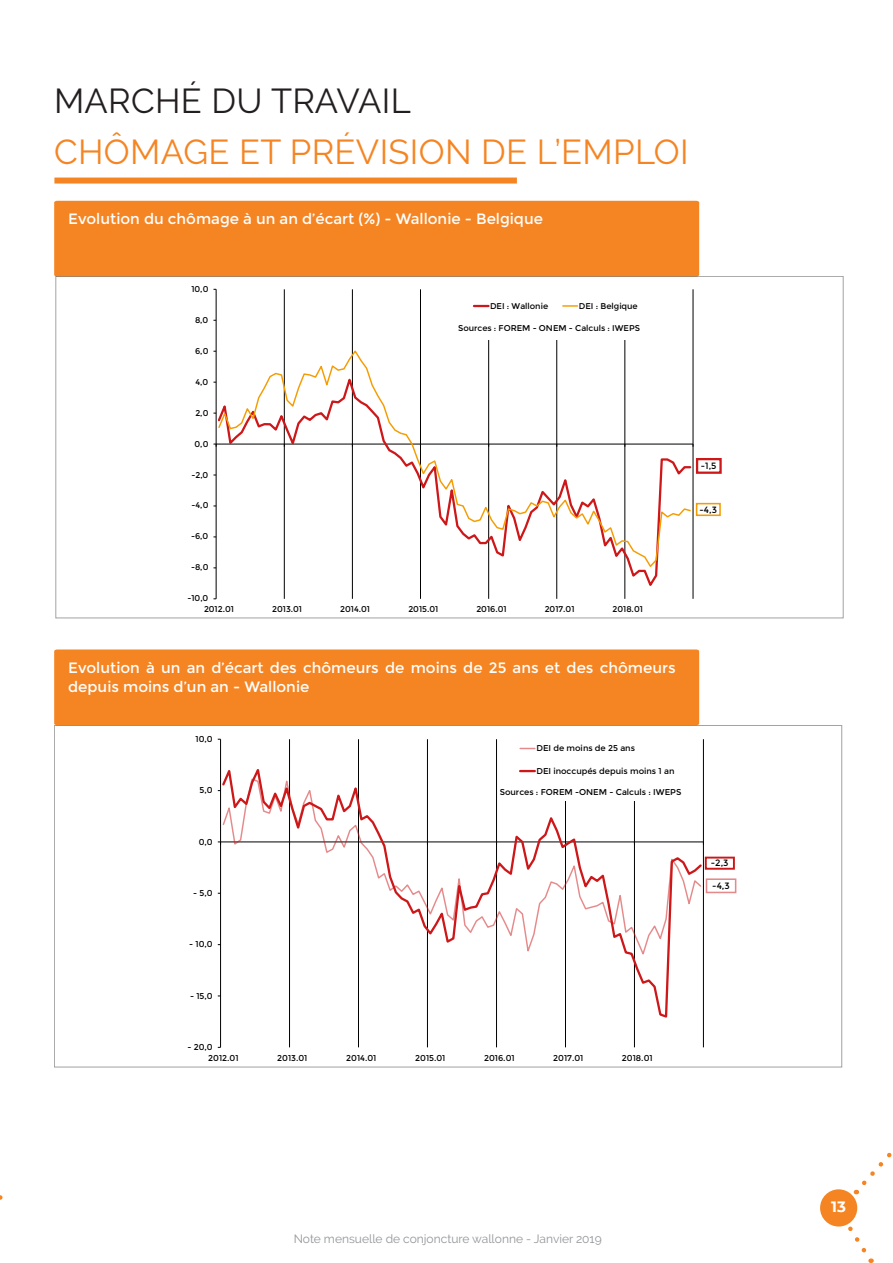
<style>
.page{position:relative;width:893px;height:1263px;background:#fff}
.page>*{position:absolute;margin:0;border:0;box-sizing:border-box;transform-origin:0 0}
.t1{font:34.5px/51px "Raleway";letter-spacing:.01em;color:#f58523}
.Texte_courant{font:15px/19.5px "Montserrat";color:#fff}
.t2{font:700 15px "Montserrat";color:#fff}
.t3{font:12px "Raleway";color:#939598}
.t4{font:9.15px "Montserrat";color:#000}
.t5{font:8.4px "Montserrat";color:#000}
.s1{color:#231f20}
</style>
<div class="page">
<div style="left:820px;top:1189px;width:37px;height:37px;background:#f58523;border-radius:50%"></div>
<svg style="left:841px;top:1216px;width:31px;height:47px"></svg>
<svg style="left:856px;top:1152px;width:36px;height:42px"></svg>
<div style="left:54px;top:201px;width:645px;height:76px;background:#f58523"></div>
<div style="left:54px;top:649px;width:645px;height:76px;background:#f58523"></div>
<div style="left:54px;top:178px;width:463px;height:6px;background:#f58523"></div>
<hr style="left:284px;top:289px;width:1px;height:310px;background:#000">
<hr style="left:352px;top:289px;width:1px;height:310px;background:#000">
<hr style="left:420px;top:289px;width:1px;height:310px;background:#000">
<hr style="left:488px;top:289px;width:1px;height:310px;background:#000">
<hr style="left:556px;top:289px;width:1px;height:310px;background:#000">
<hr style="left:625px;top:289px;width:1px;height:310px;background:#000">
<hr style="left:693px;top:289px;width:1px;height:310px;background:#000">
<hr style="left:216px;top:289px;width:1px;height:310px;background:#000">
<hr style="left:216px;top:444px;width:477px;height:1px;background:#000">
<svg style="left:216px;top:372px;width:442px;height:218px"></svg>
<svg style="left:217px;top:349px;width:475px;height:220px"></svg>
<div style="left:459px;top:283px;width:191px;height:46px;background:#fff"></div>
<svg style="left:474px;top:305px;width:14px;height:2px"></svg>
<svg style="left:563px;top:305px;width:14px;height:2px"></svg>
<div style="left:696px;top:458px;width:26px;height:16px;border:2px solid #cd1719"></div>
<div style="left:696px;top:503px;width:25px;height:13px;border:2px solid #f59c00"></div>
<div style="left:456px;top:316px;width:214px;height:24px;background:#fff"></div>
<hr style="left:289px;top:739px;width:1px;height:308px;background:#000">
<hr style="left:358px;top:739px;width:1px;height:308px;background:#000">
<hr style="left:427px;top:739px;width:1px;height:308px;background:#000">
<hr style="left:496px;top:739px;width:1px;height:308px;background:#000">
<hr style="left:565px;top:739px;width:1px;height:308px;background:#000">
<hr style="left:634px;top:739px;width:1px;height:308px;background:#000">
<hr style="left:703px;top:739px;width:1px;height:308px;background:#000">
<hr style="left:220px;top:739px;width:1px;height:308px;background:#000">
<svg style="left:220px;top:762px;width:484px;height:258px"></svg>
<div style="left:498px;top:737px;width:198px;height:45px;background:#fff"></div>
<svg style="left:520px;top:748px;width:15px;height:1px"></svg>
<svg style="left:520px;top:770px;width:15px;height:2px"></svg>
<div style="left:705px;top:857px;width:30px;height:13px;border:2px solid #cd1719"></div>
<div style="left:498px;top:782px;width:202px;height:19px;background:#fff"></div>
<p class="t1" style="left:54px;top:75px;width:636px"><span class="s1">MARCHÉ DU TRAVAIL<br></span>CHÔMAGE ET PRÉVISION DE L’EMPLOI</p>
<p class="Texte_courant" style="left:68px;top:209px;width:476px">Evolution du chômage à un an d’écart (%) - Wallonie - Belgique</p>
<p class="t5" style="left:191px;top:284px;width:19px">10,0</p>
<p class="t5" style="left:195px;top:315px;width:15px">8,0</p>
<p class="t5" style="left:195px;top:346px;width:15px">6,0</p>
<p class="t5" style="left:196px;top:377px;width:14px">4,0</p>
<p class="t5" style="left:195px;top:408px;width:15px">2,0</p>
<p class="t5" style="left:195px;top:439px;width:15px">0,0</p>
<p class="t5" style="left:191px;top:470px;width:18px">-2,0</p>
<p class="t5" style="left:192px;top:501px;width:18px">-4,0</p>
<p class="t5" style="left:191px;top:532px;width:19px">-6,0</p>
<p class="t5" style="left:191px;top:562px;width:19px">-8,0</p>
<p class="t5" style="left:187px;top:593px;width:22px">-10,0</p>
<p class="t5" style="left:490px;top:301px;width:60px">DEI : Wallonie</p>
<p class="t5" style="left:579px;top:301px;width:60px">DEI : Belgique</p>
<p class="t5" style="left:458px;top:323px;width:184px">Sources : FOREM - ONEM - Calculs : IWEPS</p>
<p class="t5" style="left:204px;top:604px;width:32px">2012.01</p>
<p class="t5" style="left:272px;top:604px;width:31px">2013.01</p>
<p class="t5" style="left:340px;top:604px;width:31px">2014.01</p>
<p class="t5" style="left:408px;top:604px;width:31px">2015.01</p>
<p class="t5" style="left:476px;top:604px;width:32px">2016.01</p>
<p class="t5" style="left:545px;top:604px;width:31px">2017.01</p>
<p class="t5" style="left:612px;top:604px;width:32px">2018.01</p>
<p class="t4" style="left:701px;top:461px;width:17px">-1,5</p>
<p class="t4" style="left:700px;top:504px;width:19px">-4,3</p>
<p class="Texte_courant" style="left:68px;top:658px;width:609px">Evolution à un an d’écart des chômeurs de moins de 25 ans et des chômeurs depuis moins d’un an - Wallonie</p>
<p class="t5" style="left:195px;top:734px;width:19px">10,0</p>
<p class="t5" style="left:200px;top:785px;width:15px">5,0</p>
<p class="t5" style="left:199px;top:837px;width:16px">0,0</p>
<p class="t5" style="left:193px;top:888px;width:21px">- 5,0</p>
<p class="t5" style="left:189px;top:939px;width:25px">- 10,0</p>
<p class="t5" style="left:190px;top:991px;width:24px">- 15,0</p>
<p class="t5" style="left:187px;top:1042px;width:27px">- 20,0</p>
<p class="t5" style="left:536px;top:743px;width:100px">DEI de moins de 25 ans</p>
<p class="t5" style="left:536px;top:766px;width:140px">DEI inoccupés depuis moins 1 an</p>
<p class="t5" style="left:500px;top:787px;width:183px">Sources : FOREM -ONEM - Calculs : IWEPS</p>
<p class="t5" style="left:208px;top:1053px;width:32px">2012.01</p>
<p class="t5" style="left:277px;top:1053px;width:32px">2013.01</p>
<p class="t5" style="left:346px;top:1053px;width:32px">2014.01</p>
<p class="t5" style="left:415px;top:1053px;width:32px">2015.01</p>
<p class="t5" style="left:484px;top:1053px;width:32px">2016.01</p>
<p class="t5" style="left:553px;top:1053px;width:32px">2017.01</p>
<p class="t5" style="left:622px;top:1053px;width:32px">2018.01</p>
<p class="t4" style="left:711px;top:858px;width:19px">-2,3</p>
<p class="t4" style="left:712px;top:880px;width:19px">-4,3</p>
<p class="t3" style="left:294px;top:1231px;width:309px">Note mensuelle de conjoncture wallonne - Janvier 2019</p>
<p class="t2" style="left:831px;top:1196px;width:16px">13</p>
</div>
